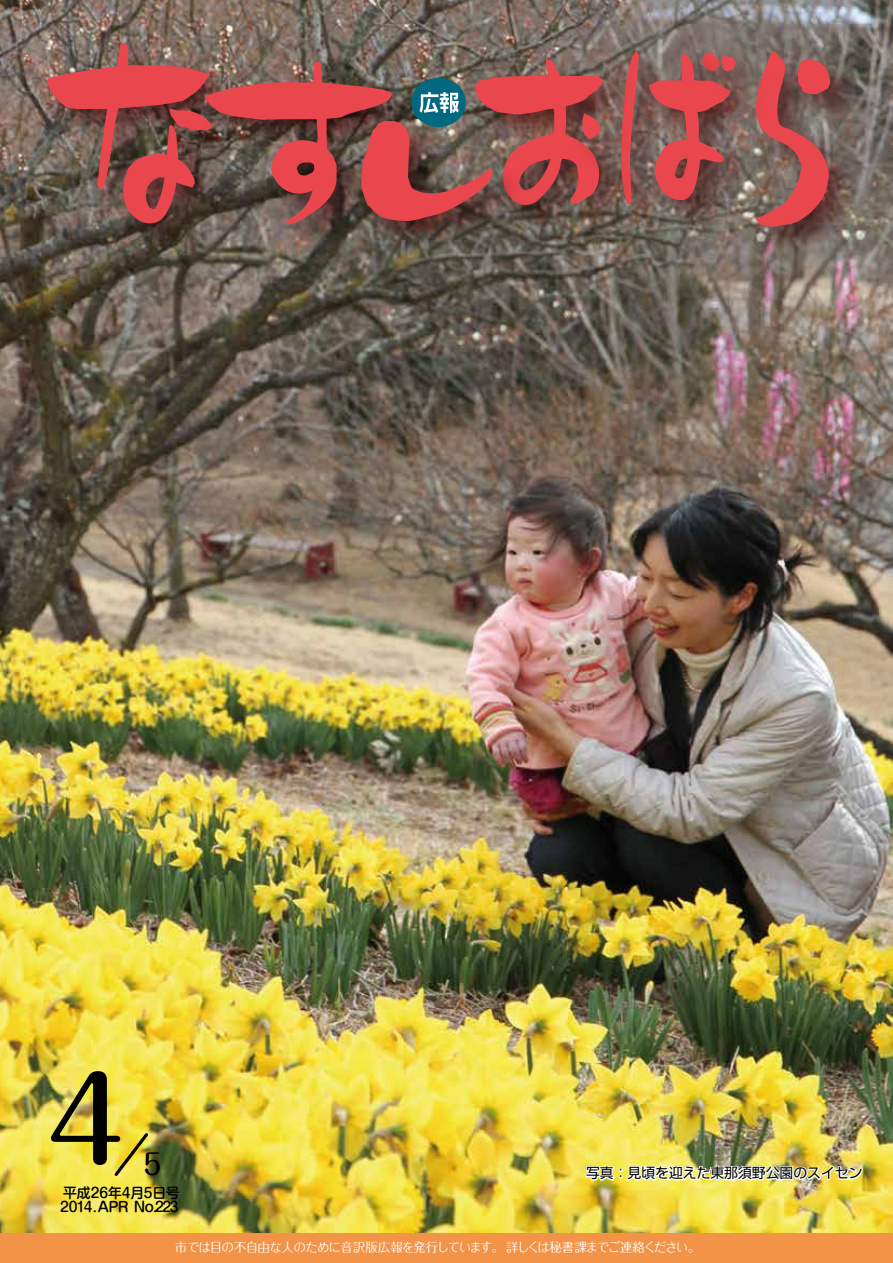
<style>
.page{position:relative;width:893px;height:1263px;background:#fff}
.page>*{position:absolute;margin:0;border:0;box-sizing:border-box;transform-origin:0 0}
.t1{font:500 114.75px "Maru Fo Pro";color:#000}
.t2{font:500 28.65px "Maru Fo Pro";color:#000;scale:.9 1}
.t3{font:13.8px "Shin Go Pro";color:#000}
.t4{font:500 13.8px "Shin M Go Pro";letter-spacing:-.06em;color:#000}
.t5{font:500 13.8px "Shin M Go Pro";color:#000}
.t6{font:12.75px "Maru Fo Pro";letter-spacing:-.075em;color:#fff}
</style>
<div class="page">
<img style="left:0;top:0;width:893px;height:1233px">
<div style="left:0;top:1233px;width:893px;height:30px;background:#f29348"></div>
<svg style="left:112px;top:1130px;width:39px;height:49px;background:#d8c63e"></svg>
<img style="left:33px;top:29px;width:216px;height:199px">
<img style="left:741px;top:37px;width:122px;height:228px">
<img style="left:607px;top:38px;width:71px;height:205px">
<img style="left:688px;top:38px;width:70px;height:2px">
<img style="left:635px;top:40px;width:134px;height:199px">
<img style="left:707px;top:41px;width:67px;height:69px">
<svg style="left:649px;top:52px;width:87px;height:149px;background:#a25251"></svg>
<img style="left:531px;top:44px;width:111px;height:199px">
<img style="left:784px;top:45px;width:79px;height:88px">
<svg style="left:753px;top:51px;width:79px;height:176px;background:#a15655"></svg>
<img style="left:233px;top:225px;width:198px;height:37px">
<img style="left:603px;top:99px;width:36px;height:78px">
<img style="left:347px;top:225px;width:184px;height:35px">
<img style="left:109px;top:225px;width:124px;height:37px">
<svg style="left:47px;top:42px;width:556px;height:183px;background:#90524e"></svg>
<img style="left:584px;top:1098px;width:280px;height:85px">
<h1 class="t1" style="left:45px;top:1028px;width:82px">4</h1>
<h2 class="t2" style="left:144px;top:1141px;width:22px">5</h2>
<p class="t5" style="left:63px;top:1181px;width:118px">平成26年4月5日号</p>
<p class="t4" style="left:60px;top:1196px;width:120px">2014.APR No.223</p>
<p class="t3" style="left:586px;top:1162px;width:278px">写真：見頃を迎えた東那須野公園のスイセン</p>
<p class="t6" style="left:175px;top:1236px;width:527px">市では目の不自由な人のために音訳版広報を発行しています。詳しくは秘書課までご連絡ください。</p>
</div>
